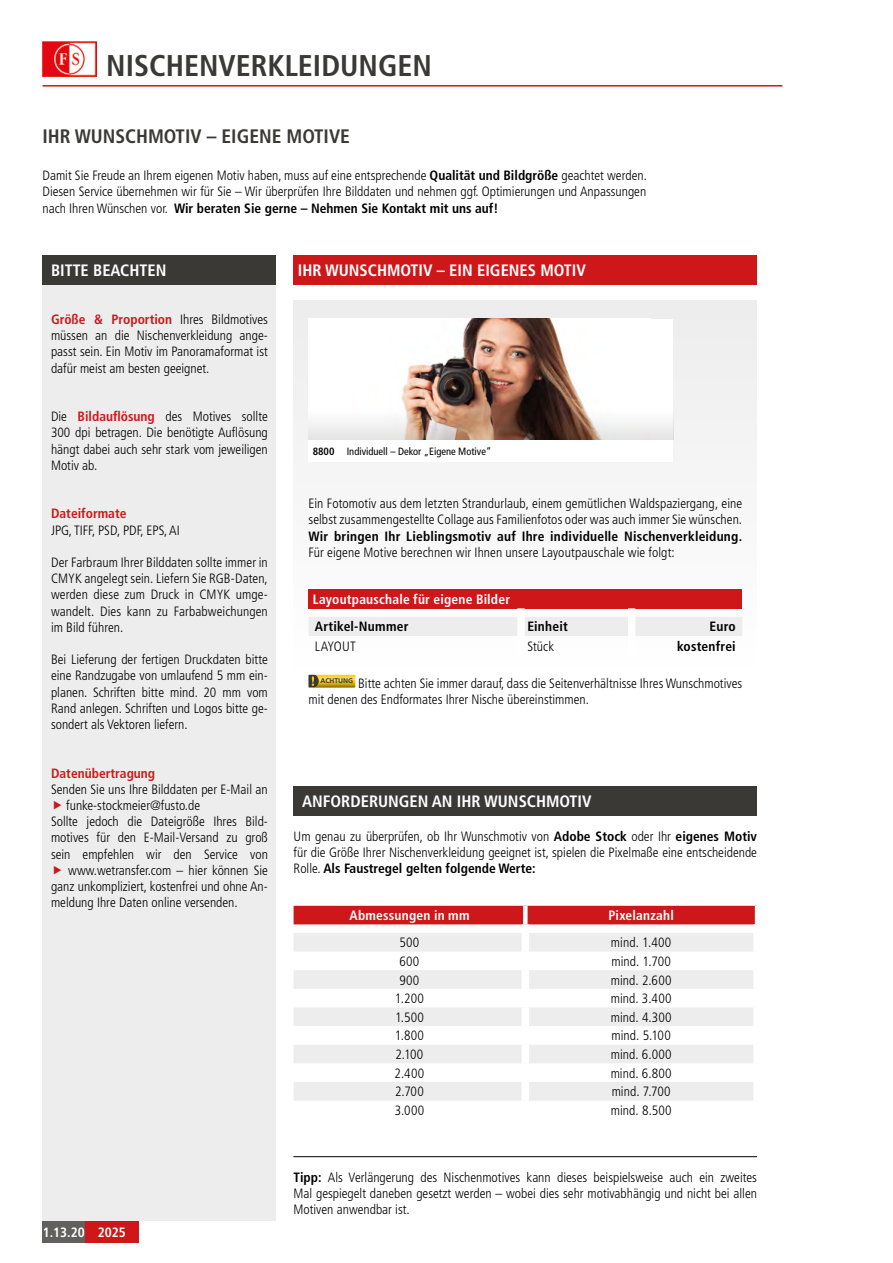
<style>
.page{position:relative;width:893px;height:1263px;background:#fff}
.page>*{position:absolute;margin:0;border:0;box-sizing:border-box;transform-origin:0 0}
.t1{font:700 condensed 30px "Frutiger LT Std";color:#3a3936}
.t2{font:700 condensed 19.5px "Frutiger LT Std";color:#3a3936}
.t3{font:700 condensed 16.5px "Frutiger LT Std";color:#fff}
.t4{font:300 condensed 13.5px/16.2px "Frutiger LT Std";color:#000;text-align:justify}
.t5{font:700 condensed 13.5px "Frutiger LT Std";letter-spacing:.015em;color:#000}
.t6{font:700 condensed 13.5px "Frutiger LT Std";letter-spacing:.015em;color:#fff}
.t7{font:700 condensed 13.5px "Frutiger LT Std";color:#cd1719}
.t8{font:condensed 10.5px "Frutiger LT Std";color:#000}
.s1{font-weight:700}
.s2{font-weight:700;color:#cd1719}
</style>
<div class="page">
<div style="left:293px;top:300px;width:464px;height:369px;background:#f7f7f7"></div>
<img style="left:43px;top:41px;width:53px;height:35px">
<hr style="left:43px;top:85px;width:739px;height:2px;background:#cd1719">
<div style="left:85px;top:1221px;width:54px;height:22px;background:#cd1719"></div>
<div style="left:43px;top:1221px;width:42px;height:22px;background:#61605d"></div>
<div style="left:308px;top:319px;width:365px;height:121px;background:#fff"></div>
<img style="left:401px;top:319px;width:185px;height:92px">
<svg style="left:308px;top:411px;width:365px;height:29px"></svg>
<div style="left:308px;top:440px;width:365px;height:21px;background:#fff"></div>
<div style="left:308px;top:589px;width:434px;height:19px;background:#cd1719"></div>
<div style="left:517px;top:608px;width:8px;height:9px;background:#fff"></div>
<div style="left:628px;top:608px;width:7px;height:9px;background:#fff"></div>
<div style="left:517px;top:617px;width:8px;height:19px;background:#fff"></div>
<div style="left:628px;top:617px;width:7px;height:19px;background:#fff"></div>
<div style="left:517px;top:636px;width:8px;height:19px;background:#fff"></div>
<div style="left:628px;top:636px;width:7px;height:19px;background:#fff"></div>
<svg style="left:308px;top:675px;width:48px;height:13px"></svg>
<div style="left:294px;top:255px;width:463px;height:30px;background:#cd1719"></div>
<div style="left:43px;top:255px;width:233px;height:965px;background:#ededed"></div>
<div style="left:43px;top:255px;width:233px;height:30px;background:#3a3936"></div>
<div style="left:294px;top:786px;width:463px;height:30px;background:#3a3936"></div>
<div style="left:294px;top:906px;width:461px;height:18px;background:#cd1719"></div>
<svg style="left:294px;top:933px;width:459px;height:167px;fill:#ededed"></svg>
<div style="left:523px;top:906px;width:5px;height:18px;background:#fff"></div>
<div style="left:522px;top:933px;width:7px;height:18px;background:#fff"></div>
<div style="left:522px;top:951px;width:7px;height:19px;background:#fff"></div>
<div style="left:522px;top:970px;width:7px;height:19px;background:#fff"></div>
<div style="left:522px;top:989px;width:7px;height:18px;background:#fff"></div>
<div style="left:522px;top:1007px;width:7px;height:19px;background:#fff"></div>
<div style="left:522px;top:1026px;width:7px;height:19px;background:#fff"></div>
<div style="left:522px;top:1045px;width:7px;height:18px;background:#fff"></div>
<div style="left:522px;top:1063px;width:7px;height:19px;background:#fff"></div>
<div style="left:522px;top:1082px;width:7px;height:18px;background:#fff"></div>
<hr style="left:293px;top:1156px;width:464px;height:1px;background:#000">
<h1 class="t1" style="left:106px;top:47px;width:327px">NISCHENVERKLEIDUNGEN</h1>
<h2 class="t2" style="left:43px;top:125px;width:309px">IHR WUNSCHMOTIV – EIGENE MOTIVE</h2>
<p class="t4" style="left:43px;top:168px;width:606px">Damit Sie Freude an Ihrem eigenen Motiv haben, muss auf eine entsprechende <span class="s1">Qualität und Bildgröße</span> geachtet werden.<br>Diesen Service übernehmen wir für Sie – Wir überprüfen Ihre Bilddaten und nehmen ggf. Optimierungen und Anpassungen nach Ihren Wünschen vor. <span class="s1">Wir beraten Sie gerne – Nehmen Sie Kontakt mit uns auf!</span></p>
<p class="t3" style="left:51px;top:261px;width:117px">BITTE BEACHTEN</p>
<p class="t4" style="left:51px;top:311px;width:218px"><span class="s2">Größe &amp; Proportion</span> Ihres Bildmotives müssen an die Nischenverkleidung ange&shy;passt sein. Ein Motiv im Panoramaformat ist dafür meist am besten geeignet.</p>
<p class="t4" style="left:51px;top:409px;width:218px">Die <span class="s2">Bildauflösung</span> des Motives sollte 300 dpi betragen. Die benötigte Auflösung hängt dabei auch sehr stark vom jeweiligen Motiv ab.</p>
<p class="t7" style="left:51px;top:506px;width:77px">Dateiformate</p>
<p class="t4" style="left:51px;top:522px;width:130px">JPG, TIFF, PSD, PDF, EPS, AI</p>
<p class="t4" style="left:51px;top:554px;width:218px">Der Farbraum Ihrer Bilddaten sollte immer in CMYK angelegt sein. Liefern Sie RGB-Daten, werden diese zum Druck in CMYK umge&shy;wandelt. Dies kann zu Farbabweichungen im Bild führen.</p>
<p class="t4" style="left:51px;top:652px;width:218px">Bei Lieferung der fertigen Druckdaten bitte eine Randzugabe von umlaufend 5 mm ein&shy;planen. Schriften bitte mind. 20 mm vom Rand anlegen. Schriften und Logos bitte ge&shy;sondert als Vektoren liefern.</p>
<p class="t7" style="left:51px;top:765px;width:106px">Datenübertragung</p>
<p class="t4" style="left:51px;top:781px;width:218px">Senden Sie uns Ihre Bilddaten per E-Mail an</p>
<p class="t4" style="left:66px;top:797px;width:135px">funke-stockmeier@fusto.de</p>
<p class="t4" style="left:51px;top:814px;width:218px">Sollte jedoch die Dateigröße Ihres Bild-</p>
<p class="t4" style="left:51px;top:830px;width:218px">motives für den E-Mail-Versand zu groß</p>
<p class="t4" style="left:51px;top:846px;width:218px">sein empfehlen wir den Service von</p>
<p class="t4" style="left:68px;top:862px;width:201px">www.wetransfer.com – hier können Sie</p>
<p class="t4" style="left:51px;top:878px;width:218px">ganz unkompliziert, kostenfrei und ohne An-</p>
<p class="t4" style="left:51px;top:895px;width:188px">meldung Ihre Daten online versenden.</p>
<p class="t6" style="left:43px;top:1224px;width:85px">1.13.20 2025</p>
<p class="t3" style="left:298px;top:261px;width:289px">IHR WUNSCHMOTIV – EIN EIGENES MOTIV</p>
<p class="t8" style="left:313px;top:445px;width:180px"><span class="s1">8800</span> Individuell – Dekor „Eigene Motive“</p>
<p class="t4" style="left:308px;top:496px;width:435px">Ein Fotomotiv aus dem letzten Strandurlaub, einem gemütlichen Waldspaziergang, eine selbst zusammengestellte Collage aus Familienfotos oder was auch immer Sie wünschen.</p>
<p class="t5" style="left:308px;top:528px;width:435px">Wir bringen Ihr Lieblingsmotiv auf Ihre individuelle Nischenverkleidung.</p>
<p class="t4" style="left:308px;top:544px;width:368px">Für eigene Motive berechnen wir Ihnen unsere Layoutpauschale wie folgt:</p>
<p class="t6" style="left:313px;top:591px;width:199px">Layoutpauschale für eigene Bilder</p>
<p class="t5" style="left:315px;top:619px;width:95px">Artikel-Nummer</p>
<p class="t5" style="left:527px;top:619px;width:42px">Einheit</p>
<p class="t5" style="left:710px;top:619px;width:28px">Euro</p>
<p class="t4" style="left:315px;top:638px;width:42px">LAYOUT</p>
<p class="t4" style="left:527px;top:638px;width:28px">Stück</p>
<p class="t5" style="left:677px;top:638px;width:60px">kostenfrei</p>
<p class="t4" style="left:308px;top:675px;width:435px;text-indent:12px"><sup>ACHTUNG</sup> Bitte achten Sie immer darauf, dass die Seitenverhältnisse Ihres Wunschmotives mit denen des Endformates Ihrer Nische übereinstimmen.</p>
<p class="t3" style="left:302px;top:792px;width:291px">ANFORDERUNGEN AN IHR WUNSCHMOTIV</p>
<p class="t4" style="left:294px;top:828px;width:465px">Um genau zu überprüfen, ob Ihr Wunschmotiv von <span class="s1">Adobe Stock</span> oder Ihr <span class="s1">eigenes Motiv </span>für die Größe Ihrer Nischenverkleidung geeignet ist, spielen die Pixelmaße eine entscheidende Rolle. <span class="s1">Als Faustregel gelten folgende Werte:</span></p>
<p class="t6" style="left:349px;top:907px;width:122px">Abmessungen in mm</p>
<p class="t6" style="left:608px;top:907px;width:67px">Pixelanzahl</p>
<p class="t4" style="left:399px;top:935px;width:21px">500</p>
<p class="t4" style="left:611px;top:935px;width:62px">mind. 1.400</p>
<p class="t4" style="left:399px;top:953px;width:21px">600</p>
<p class="t4" style="left:611px;top:953px;width:61px">mind. 1.700</p>
<p class="t4" style="left:399px;top:972px;width:21px">900</p>
<p class="t4" style="left:611px;top:972px;width:62px">mind. 2.600</p>
<p class="t4" style="left:395px;top:991px;width:31px">1.200</p>
<p class="t4" style="left:611px;top:991px;width:62px">mind. 3.400</p>
<p class="t4" style="left:395px;top:1009px;width:30px">1.500</p>
<p class="t4" style="left:611px;top:1009px;width:62px">mind. 4.300</p>
<p class="t4" style="left:395px;top:1028px;width:31px">1.800</p>
<p class="t4" style="left:612px;top:1028px;width:61px">mind. 5.100</p>
<p class="t4" style="left:395px;top:1046px;width:29px">2.100</p>
<p class="t4" style="left:611px;top:1046px;width:62px">mind. 6.000</p>
<p class="t4" style="left:395px;top:1065px;width:31px">2.400</p>
<p class="t4" style="left:611px;top:1065px;width:63px">mind. 6.800</p>
<p class="t4" style="left:395px;top:1084px;width:30px">2.700</p>
<p class="t4" style="left:612px;top:1084px;width:61px">mind. 7.700</p>
<p class="t4" style="left:395px;top:1102px;width:31px">3.000</p>
<p class="t4" style="left:611px;top:1102px;width:62px">mind. 8.500</p>
<p class="t4" style="left:293px;top:1169px;width:465px"><span class="s1">Tipp:</span> Als Verlängerung des Nischenmotives kann dieses beispielsweise auch ein zweites Mal gespiegelt daneben gesetzt werden – wobei dies sehr motivabhängig und nicht bei allen Motiven anwendbar ist.</p>
</div>
